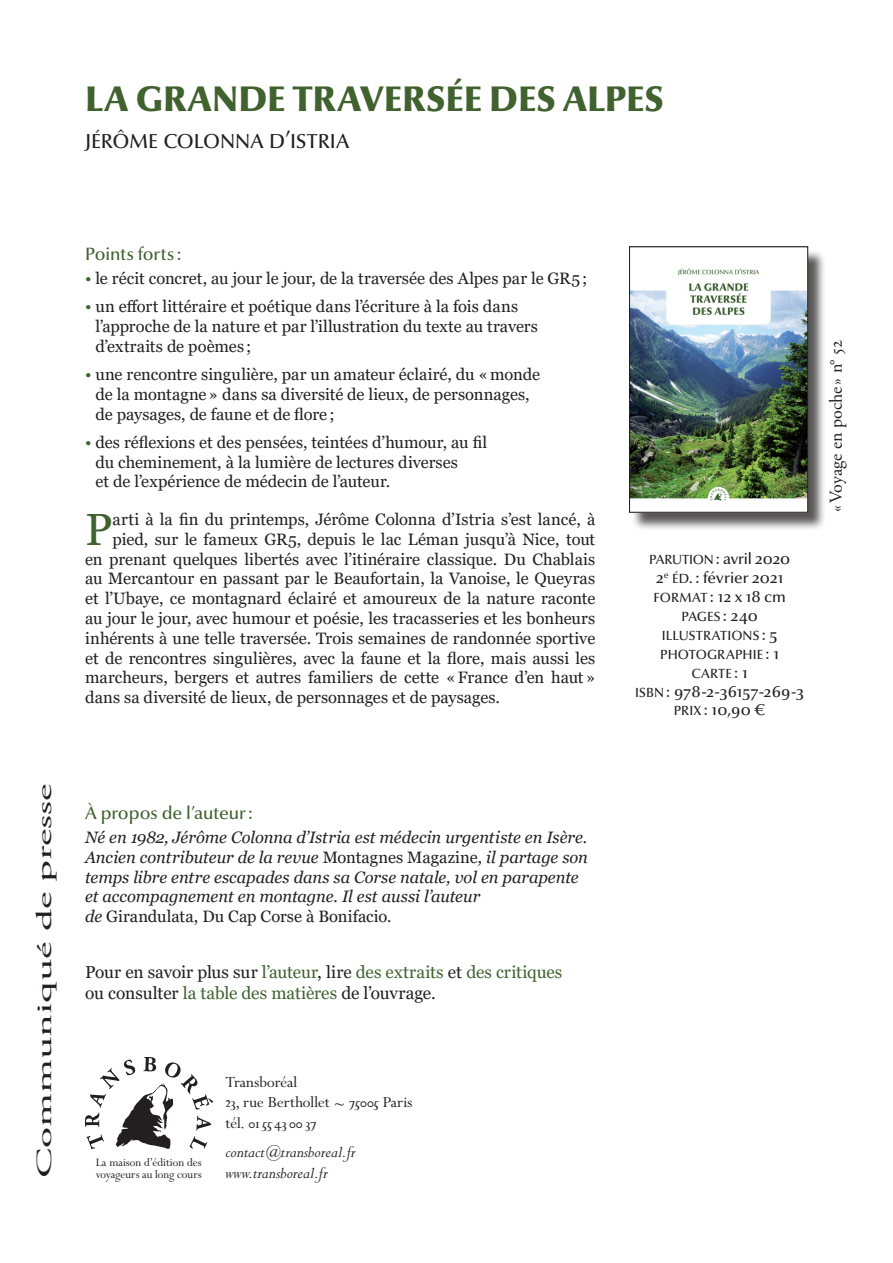
<style>
.page{position:relative;width:893px;height:1263px;background:#fff}
.page>*{position:absolute;margin:0;border:0;box-sizing:border-box;transform-origin:0 0}
.t1{font:45.15px "Georgia Pro";color:#40622f}
.t2{font:900 36px "Optima Nova LT";color:#40622f}
.t3{font:21.6px "Adobe Garamond Pro";color:#231f20;scale:2 1}
.t4{font:20.4px "Optima Nova LT Medium Os F SC850";color:#231f20}
.t5{font:18px "Optima Nova LT Medium Os F";color:#40622f}
.t6{font:18px "Adobe Garamond Pro";letter-spacing:-.005em;color:#231f20}
.t7{font:17.25px/20.7px "Georgia Pro";letter-spacing:-.005em;color:#231f20}
.t8{font:17.25px/20.7px "Perpetua MT Pro";color:#231f20}
.t9{font:italic 17.25px "Perpetua MT Pro";color:#231f20}
.t10{font:16.5px/19.8px "Georgia Pro";color:#231f20}
.t11{font:italic 16.5px/19.8px "Georgia Pro";letter-spacing:-.005em;color:#231f20}
.t12{font:15.75px/18.9px "Optima Nova LT Medium Os F";color:#231f20}
.t13{font:13.35px/18.9px "Optima Nova LT Medium Os F SC850";letter-spacing:.005em;color:#231f20;text-align:center}
.t14{font:12.75px/12px "Perpetua MT Pro";color:#231f20}
.s1{font-size:24px}
.s2{color:#40622f}
.s3{font-style:normal}
.s4{font-family:"Optima Nova LT Medium Os F SC850";font-size:13.35px}
.s5{font-family:"Optima Nova LT Medium Os F SC850"}
.s6{font-family:"Optima Nova LT Medium Os F";font-size:15.75px}
</style>
<div class="page">
<img style="left:86px;top:1058px;width:126px;height:90px">
<div style="left:632px;top:249px;width:194px;height:282px;background:#231f20;opacity:.75"></div>
<img style="left:631px;top:249px;width:175px;height:261px">
<div style="left:629px;top:247px;width:179px;height:265px;border:1px solid #231f20"></div>
<h2 class="t2" style="left:85px;top:78px;width:580px">LA GRANDE TRAVERSÉE DES ALPES</h2>
<p class="t4" style="left:85px;top:130px;width:266px">JÉRÔME COLONNA D<span class="s1">’</span>ISTRIA</p>
<p class="t5" style="left:85px;top:243px;width:98px">Points forts :</p>
<p class="t10" style="left:85px;top:269px;width:504px"><span class="s2">•</span> le récit concret, au jour le jour, de la traversée des Alpes par le GR5;</p>
<p class="t10" style="left:96px;top:297px;width:444px;text-indent:-10px"><span class="s2">•</span> un effort littéraire et poétique dans l’écriture à la fois dans l’approche de la nature et par l’illustration du texte au travers d’extraits de poèmes ;</p>
<p class="t10" style="left:96px;top:365px;width:446px;text-indent:-10px"><span class="s2">•</span> une rencontre singulière, par un amateur éclairé, du «monde de la montagne» dans sa diversité de lieux, de personnages, de paysages, de faune et de flore ;</p>
<p class="t10" style="left:95px;top:433px;width:393px;text-indent:-10px"><span class="s2">•</span> des réflexions et des pensées, teintées d’humour, au fil du cheminement, à la lumière de lectures diverses<br>et de l’expérience de médecin de l’auteur.</p>
<h1 class="t1" style="left:85px;top:503px;width:29px">P</h1>
<p class="t10" style="left:113px;top:510px;width:484px">arti à la fin du printemps, Jérôme Colonna d’Istria s’est lancé, à</p>
<p class="t10" style="left:113px;top:530px;width:484px">pied, sur le fameux GR5, depuis le lac Léman jusqu’à Nice, tout</p>
<p class="t10" style="left:85px;top:549px;width:512px">en prenant quelques libertés avec l’itinéraire classique. Du Chablais</p>
<p class="t10" style="left:85px;top:569px;width:512px">au Mercantour en passant par le Beaufortain, la Vanoise, le Queyras</p>
<p class="t10" style="left:85px;top:589px;width:512px">et l’Ubaye, ce montagnard éclairé et amoureux de la nature raconte</p>
<p class="t10" style="left:85px;top:609px;width:512px">au jour le jour, avec humour et poésie, les tracasseries et les bonheurs</p>
<p class="t10" style="left:85px;top:629px;width:512px">inhérents à une telle traversée. Trois semaines de randonnée sportive</p>
<p class="t10" style="left:85px;top:648px;width:512px">et de rencontres singulières, avec la faune et la flore, mais aussi les</p>
<p class="t10" style="left:85px;top:668px;width:512px">marcheurs, bergers et autres familiers de cette «France d’en haut»</p>
<p class="t10" style="left:85px;top:688px;width:416px">dans sa diversité de lieux, de personnages et de paysages.</p>
<h3 class="t3" style="left:31px;top:1178px;width:199px;rotate:-90deg">Communiqué de presse</h3>
<p class="t5" style="left:85px;top:802px;width:170px">À propos de l’auteur:</p>
<p class="t11" style="left:85px;top:828px;width:504px">Né en 1982, Jérôme Colonna d’Istria est médecin urgentiste en Isère.<br>Ancien contributeur de la revue <span class="s3">Montagnes Magazine</span>, il partage son temps libre entre escapades dans sa Corse natale, vol en parapente et accompagnement en montagne. Il est aussi l’auteur<br>de <span class="s3">Girandulata, Du Cap Corse à Bonifacio</span>.</p>
<p class="t7" style="left:85px;top:963px;width:479px">Pour en savoir plus sur <span class="s2">l’auteur</span>, lire <span class="s2">des extraits</span> et <span class="s2">des critiques </span>ou consulter <span class="s2">la table des matières</span> de l’ouvrage.</p>
<p class="t14" style="left:96px;top:1156px;width:108px">La maison d’édition des voyageurs au long cours</p>
<p class="t8" style="left:225px;top:1071px;width:189px">Transboréal<br>23, rue Berthollet ~ 75005 Paris tél. 0155 43 00 37</p>
<p class="t9" style="left:225px;top:1142px;width:132px">contact@transboreal.fr</p>
<p class="t9" style="left:225px;top:1163px;width:104px">www.transboreal.fr</p>
<p class="t12" style="left:649px;top:550px;width:143px"><span class="s4">PARUTION</span>: avril 2020<br>2<sup>e</sup> <span class="s4">ÉD</span><span class="s5">.</span>: février 2021<br><span class="s4">FORMAT</span> : 12 x 18 cm</p>
<p class="t13" style="left:660px;top:607px;width:121px">PAGES <span class="s6">: 240<br></span>ILLUSTRATIONS <span class="s6">: 5<br></span>PHOTOGRAPHIE <span class="s6">: 1<br></span>CARTE <span class="s6">: 1</span></p>
<p class="t12" style="left:635px;top:682px;width:171px;text-align:center"><span class="s4">ISBN</span>: 978-2-36157-269-3<br><span class="s4">PRIX</span>: 10,90 €</p>
<p class="t6" style="left:825px;top:512px;width:173px;rotate:-90deg">«Voyage en poche» n° 52</p>
</div>
